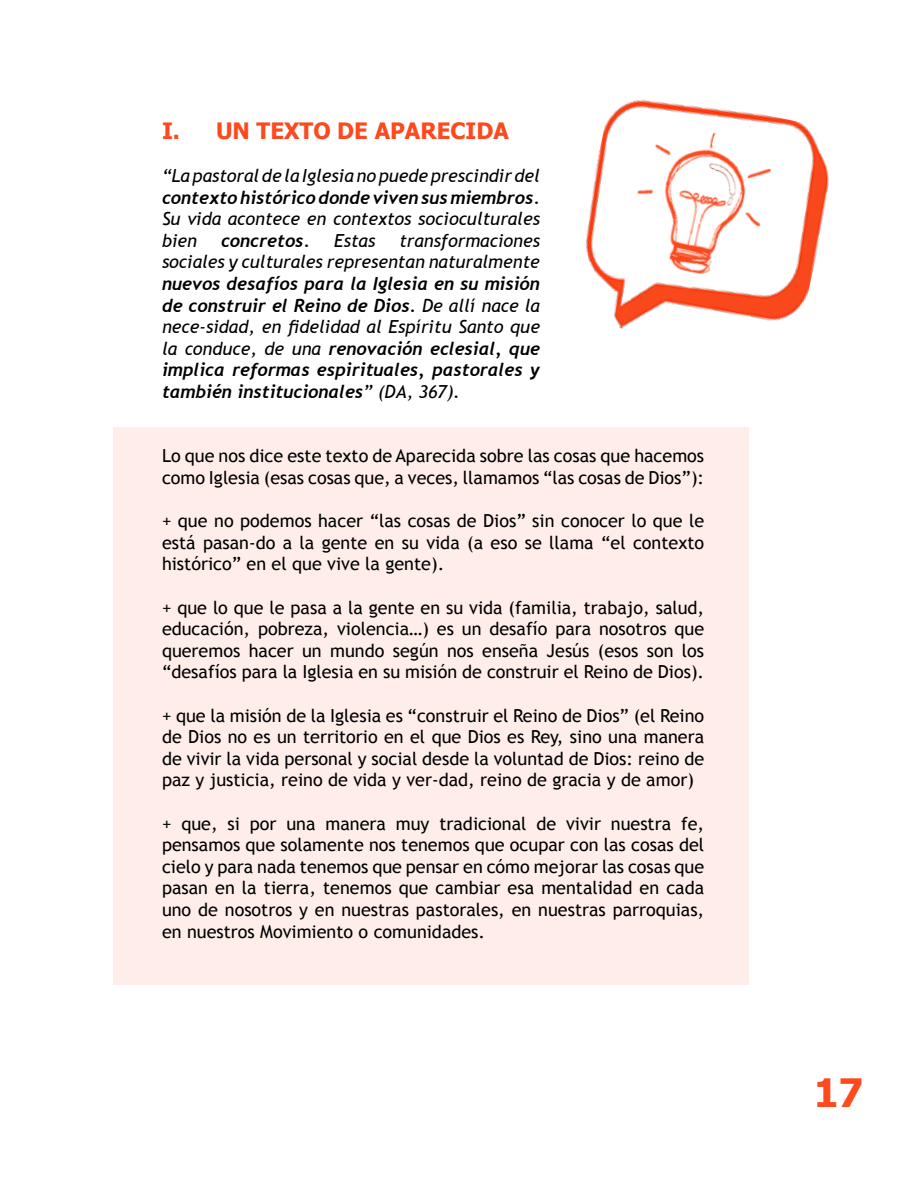
<style>
.page{position:relative;width:918px;height:1188px;background:#fff}
.page>*{position:absolute;margin:0;border:0;box-sizing:border-box;transform-origin:0 0}
.t1{font:700 39px "Tahoma";color:#fc491e}
.t2{font:700 22.5px "Tahoma";color:#fc491e}
.t3{font:18px/21.6px "Trebuchet MS";color:#000;text-align:justify}
.t4{font:italic 700 18px/21.6px "Trebuchet";color:#000}
.t5{font:italic 18px/21.6px "Trebuchet MS";color:#000}
.s1{font-family:"Trebuchet MS";font-weight:400}
</style>
<div class="page">
<div style="left:113px;top:428px;width:636px;height:557px;background:#feede8"></div>
<img style="left:585px;top:100px;width:244px;height:229px">
<img style="left:594px;top:110px;width:212px;height:184px">
<p class="t2" style="left:162px;top:115px;width:348px">I. UN TEXTO DE APARECIDA</p>
<p class="t5" style="left:162px;top:165px;width:379px">“La pastoral de la Iglesia no puede prescindir del</p>
<p class="t4" style="left:162px;top:187px;width:379px">contexto histórico donde viven sus miembros.</p>
<p class="t5" style="left:162px;top:208px;width:380px">Su vida acontece en contextos socioculturales bien</p>
<p class="t5" style="left:162px;top:230px;width:380px;text-align:right">transformaciones<br>sociales y culturales representan naturalmente</p>
<p class="t4" style="left:162px;top:273px;width:380px">nuevos desafíos para la Iglesia en su misión de construir el Reino de Dios. <span class="s1">De allí nace la</span></p>
<p class="t5" style="left:162px;top:316px;width:380px">nece-sidad, en fidelidad al Espíritu Santo que</p>
<p class="t4" style="left:162px;top:338px;width:380px;text-align:justify"><span class="s1">la conduce, de una</span> renovación eclesial, que implica reformas espirituales, pastorales y también institucionales<span class="s1">” (DA, 367).</span></p>
<p class="t4" style="left:221px;top:230px;width:91px">concretos.</p>
<p class="t5" style="left:334px;top:230px;width:43px">Estas</p>
<p class="t3" style="left:162px;top:445px;width:544px">Lo que nos dice este texto de Aparecida sobre las cosas que hacemos como Iglesia (esas cosas que, a veces, llamamos “las cosas de Dios”):</p>
<p class="t3" style="left:162px;top:510px;width:544px">+ que no podemos hacer “las cosas de Dios” sin conocer lo que le está pasan-do a la gente en su vida (a eso se llama “el contexto histórico” en el que vive la gente).</p>
<p class="t3" style="left:162px;top:597px;width:544px">+ que lo que le pasa a la gente en su vida (familia, trabajo, salud, educación, pobreza, violencia…) es un desafío para nosotros que queremos hacer un mundo según nos enseña Jesús (esos son los “desafíos para la Iglesia en su misión de construir el Reino de Dios).</p>
<p class="t3" style="left:162px;top:705px;width:544px">+ que la misión de la Iglesia es “construir el Reino de Dios” (el Reino de Dios no es un territorio en el que Dios es Rey, sino una manera de vivir la vida personal y social desde la voluntad de Dios: reino de paz y justicia, reino de vida y ver-dad, reino de gracia y de amor)</p>
<p class="t3" style="left:162px;top:813px;width:544px">+ que, si por una manera muy tradicional de vivir nuestra fe, pensamos que solamente nos tenemos que ocupar con las cosas del cielo y para nada tenemos que pensar en cómo mejorar las cosas que pasan en la tierra, tenemos que cambiar esa mentalidad en cada uno de nosotros y en nuestras pastorales, en nuestras parroquias, en nuestros Movimiento o comunidades.</p>
<h1 class="t1" style="left:814px;top:1066px;width:51px">17</h1>
</div>
